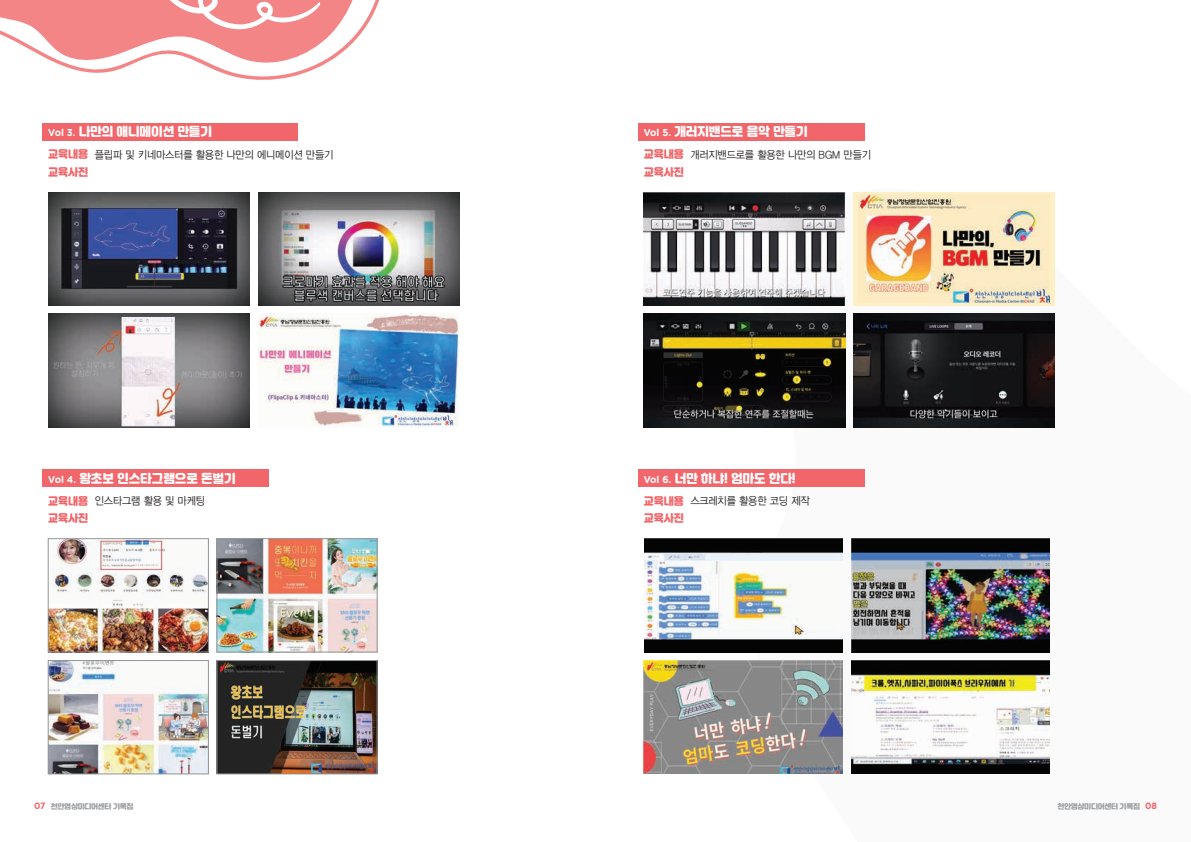
<style>
.page{position:relative;width:1191px;height:842px;background:#fff}
.page>*{position:absolute;margin:0;border:0;box-sizing:border-box;transform-origin:0 0}
.t1{font:12px "Jalnan";color:#fff;scale:.96 1}
.t2{font:10.9px "YDIYGO320";letter-spacing:-.02em;color:#231f20;scale:.93 1}
.t3{font:10.4px "Jalnan";color:#f1666a;scale:.96 1}
.t4{font:6.9px "Jalnan";letter-spacing:-.03em;color:#9d9fa2}
.s1{font-family:"Gotham Rounded";font-weight:700;font-size:10px}
.s2{font-family:"Jalnan";font-size:10.4px;color:#f1666a}
.s3{font-family:"Gotham Rounded";font-weight:700;font-size:9.2px;color:#f1666a}
</style>
<div class="page">
<svg style="left:0;top:0;width:379px;height:80px"></svg>
<svg style="left:746px;top:192px;width:309px;height:582px"></svg>
<div style="left:43px;top:470px;width:226px;height:17px;background:#f1666a"></div>
<img style="left:50px;top:540px;width:156px;height:110px">
<img style="left:219px;top:540px;width:156px;height:110px">
<img style="left:50px;top:662px;width:156px;height:110px">
<img style="left:219px;top:662px;width:156px;height:110px">
<div style="left:48px;top:538px;width:160px;height:114px;border:1px solid #939598"></div>
<div style="left:217px;top:538px;width:160px;height:114px;border:1px solid #939598"></div>
<div style="left:48px;top:660px;width:160px;height:114px;border:1px solid #939598"></div>
<div style="left:217px;top:660px;width:160px;height:114px;border:1px solid #939598"></div>
<div style="left:638px;top:123px;width:227px;height:17px;background:#f1666a"></div>
<img style="left:643px;top:192px;width:202px;height:113px">
<img style="left:643px;top:314px;width:202px;height:113px">
<img style="left:853px;top:314px;width:201px;height:113px">
<div style="left:853px;top:192px;width:201px;height:113px;background:#feefc5"></div>
<img style="left:858px;top:195px;width:191px;height:108px">
<img style="left:48px;top:192px;width:201px;height:113px">
<img style="left:258px;top:314px;width:201px;height:113px">
<img style="left:258px;top:192px;width:201px;height:113px">
<img style="left:48px;top:314px;width:201px;height:113px">
<div style="left:43px;top:123px;width:255px;height:17px;background:#f1666a"></div>
<div style="left:638px;top:470px;width:227px;height:17px;background:#f1666a"></div>
<img style="left:644px;top:539px;width:198px;height:113px">
<img style="left:851px;top:539px;width:198px;height:113px">
<img style="left:851px;top:660px;width:198px;height:114px">
<img style="left:643px;top:660px;width:199px;height:114px">
<p class="t1" style="left:48px;top:123px;width:172px"><span class="s1">Vol 3.</span> 나만의 애니메이션 만들기</p>
<p class="t2" style="left:48px;top:148px;width:308px"><span class="s2">교육내용</span> 플립파 및 키네마스터를 활용한 나만의 에니메이션 만들기</p>
<p class="t3" style="left:48px;top:165px;width:43px">교육사진</p>
<p class="t1" style="left:48px;top:470px;width:197px"><span class="s1">Vol 4.</span> 왕초보 인스타그램으로 돈벌기</p>
<p class="t2" style="left:48px;top:495px;width:170px"><span class="s2">교육내용</span> 인스타그램 활용 및 마케팅</p>
<p class="t3" style="left:48px;top:511px;width:43px">교육사진</p>
<p class="t1" style="left:643px;top:123px;width:172px"><span class="s1">Vol 5.</span> 개러지밴드로 음악 만들기</p>
<p class="t2" style="left:643px;top:148px;width:246px"><span class="s2">교육내용</span> 개러지밴드로를 활용한 나만의 BGM 만들기</p>
<p class="t3" style="left:643px;top:165px;width:43px">교육사진</p>
<p class="t1" style="left:643px;top:470px;width:160px"><span class="s1">Vol 6.</span> 너만 하냐! 엄마도 한다!</p>
<p class="t2" style="left:643px;top:495px;width:180px"><span class="s2">교육내용</span> 스크레치를 활용한 코딩 제작</p>
<p class="t3" style="left:643px;top:511px;width:43px">교육사진</p>
<p class="t4" style="left:34px;top:801px;width:101px"><span class="s3">07</span> 천안영상미디어센터 기록집</p>
<p class="t4" style="left:1057px;top:801px;width:101px">천안영상미디어센터 기록집 <span class="s3">08</span></p>
</div>
